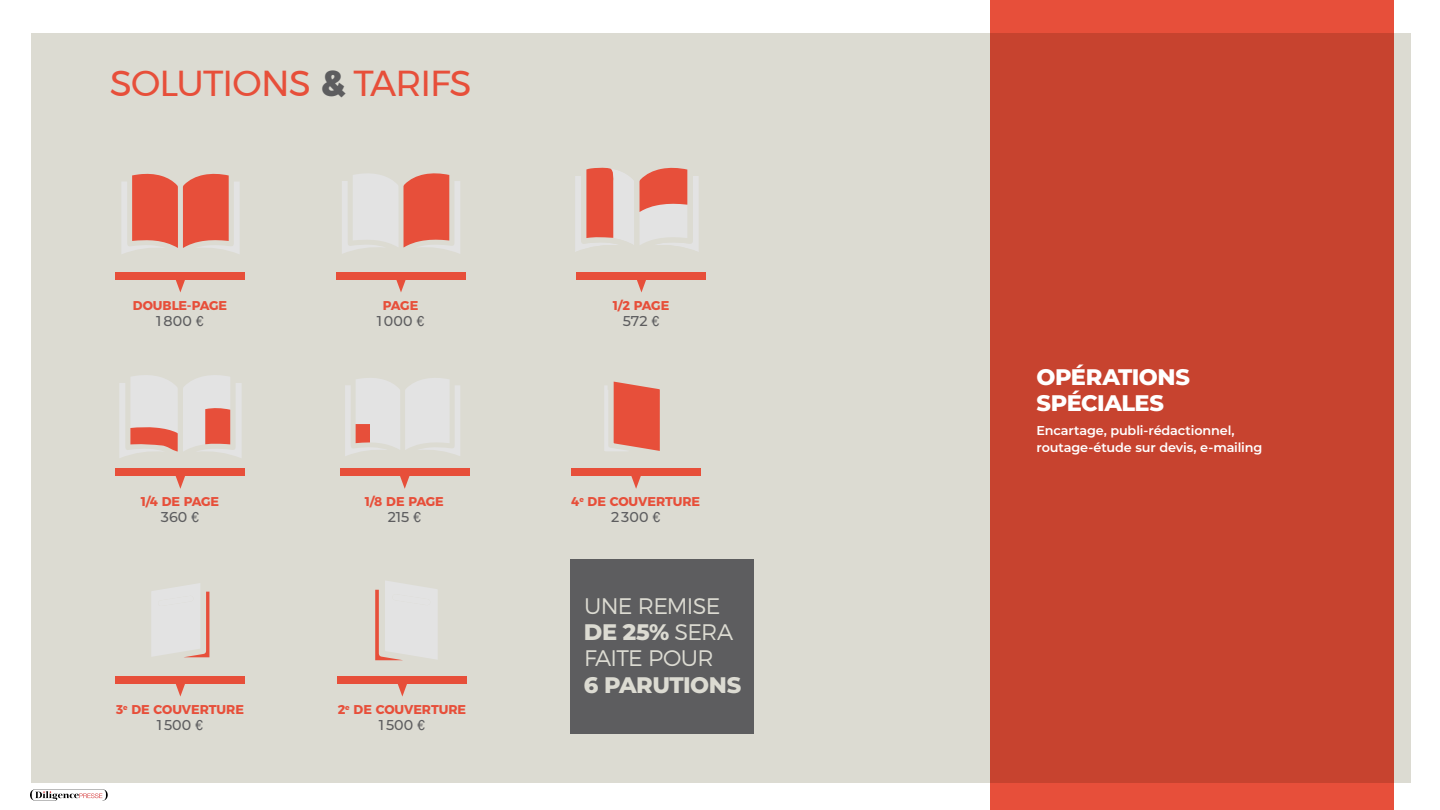
<style>
.page{position:relative;width:1440px;height:810px;background:#fff}
.page>*{position:absolute;margin:0;border:0;box-sizing:border-box;transform-origin:0 0}
.t1{font:36px "Montserrat";letter-spacing:-.025em;color:#e74f3a}
.t2{font:300 22.5px/26.2px "Montserrat";letter-spacing:-.035em;color:#dcdbd2}
.t3{font:800 22.5px/26.2px "Montserrat";letter-spacing:-.02em;color:#fff}
.t4{font:800 22.5px "Montserrat";letter-spacing:-.025em;color:#dcdbd2}
.t5{font:500 14.25px "Montserrat";letter-spacing:.005em;color:#5d5d5f}
.t6{font:600 12.83px/17.5px "Montserrat";letter-spacing:-.01em;color:#fff}
.t7{font:700 12.75px "Montserrat";letter-spacing:-.005em;color:#e74f3a}
.s1{font-weight:900;color:#5d5d5f}
.s2{font-family:"Euro Font";font-weight:400}
.s3{font-weight:800}
</style>
<div class="page">
<svg style="left:30px;top:789px;width:78px;height:12px"></svg>
<div style="left:31px;top:33px;width:1380px;height:750px;background:#dcdbd2"></div>
<div style="left:116px;top:272px;width:129px;height:7px;background:#e74f3a"></div>
<svg style="left:175px;top:279px;width:11px;height:13px"></svg>
<div style="left:116px;top:468px;width:129px;height:8px;background:#e74f3a"></div>
<svg style="left:175px;top:476px;width:10px;height:13px"></svg>
<div style="left:116px;top:676px;width:129px;height:7px;background:#e74f3a"></div>
<svg style="left:175px;top:683px;width:11px;height:14px"></svg>
<div style="left:338px;top:676px;width:129px;height:7px;background:#e74f3a"></div>
<svg style="left:397px;top:683px;width:11px;height:14px"></svg>
<div style="left:340px;top:468px;width:130px;height:8px;background:#e74f3a"></div>
<svg style="left:400px;top:476px;width:10px;height:13px"></svg>
<div style="left:571px;top:468px;width:130px;height:8px;background:#e74f3a"></div>
<svg style="left:631px;top:476px;width:10px;height:13px"></svg>
<div style="left:336px;top:272px;width:130px;height:7px;background:#e74f3a"></div>
<svg style="left:395px;top:279px;width:12px;height:13px"></svg>
<div style="left:577px;top:272px;width:129px;height:7px;background:#e74f3a"></div>
<svg style="left:636px;top:279px;width:11px;height:13px"></svg>
<svg style="left:990px;top:0;width:404px;height:810px;fill:#c7432f"></svg>
<svg style="left:121px;top:173px;width:119px;height:81px"></svg>
<svg style="left:342px;top:173px;width:118px;height:81px"></svg>
<svg style="left:575px;top:167px;width:124px;height:85px"></svg>
<svg style="left:119px;top:375px;width:123px;height:83px"></svg>
<svg style="left:345px;top:378px;width:115px;height:78px"></svg>
<svg style="left:151px;top:583px;width:58px;height:74px"></svg>
<svg style="left:375px;top:581px;width:63px;height:79px"></svg>
<svg style="left:604px;top:382px;width:56px;height:69px"></svg>
<div style="left:570px;top:559px;width:184px;height:175px;background:#5d5d5f"></div>
<h1 class="t1" style="left:110px;top:55px;width:363px">SOLUTIONS <span class="s1">&amp;</span> TARIFS</h1>
<p class="t7" style="left:133px;top:295px;width:96px">DOUBLE-PAGE</p>
<p class="t5" style="left:156px;top:311px;width:49px">1 800 <span class="s2">E</span></p>
<p class="t7" style="left:383px;top:295px;width:37px">PAGE</p>
<p class="t5" style="left:377px;top:311px;width:49px">1 000 <span class="s2">E</span></p>
<p class="t7" style="left:141px;top:491px;width:80px">1/4 DE PAGE</p>
<p class="t5" style="left:161px;top:507px;width:40px">360 <span class="s2">E</span></p>
<p class="t7" style="left:365px;top:491px;width:80px">1/8 DE PAGE</p>
<p class="t5" style="left:388px;top:507px;width:35px">215 <span class="s2">E</span></p>
<p class="t7" style="left:116px;top:699px;width:129px">3<sup>e</sup> DE COUVERTURE</p>
<p class="t5" style="left:157px;top:715px;width:48px">1 500 <span class="s2">E</span></p>
<p class="t7" style="left:338px;top:699px;width:130px">2<sup>e</sup> DE COUVERTURE</p>
<p class="t5" style="left:379px;top:715px;width:48px">1 500 <span class="s2">E</span></p>
<p class="t7" style="left:613px;top:295px;width:58px">1/2 PAGE</p>
<p class="t5" style="left:623px;top:311px;width:38px">572 <span class="s2">E</span></p>
<p class="t7" style="left:571px;top:491px;width:131px">4<sup>e</sup> DE COUVERTURE</p>
<p class="t5" style="left:611px;top:507px;width:51px">2 300 <span class="s2">E</span></p>
<h2 class="t2" style="left:584px;top:592px;width:151px">UNE REMISE<br><span class="s3">DE 25%</span> SERA<br>FAITE POUR</h2>
<h2 class="t4" style="left:584px;top:668px;width:159px">6 PARUTIONS</h2>
<h2 class="t3" style="left:1036px;top:362px;width:155px">OPÉRATIONS<br>SPÉCIALES</h2>
<p class="t6" style="left:1036px;top:421px;width:227px">Encartage, publi-rédactionnel, routage-étude sur devis, e-mailing</p>
</div>
